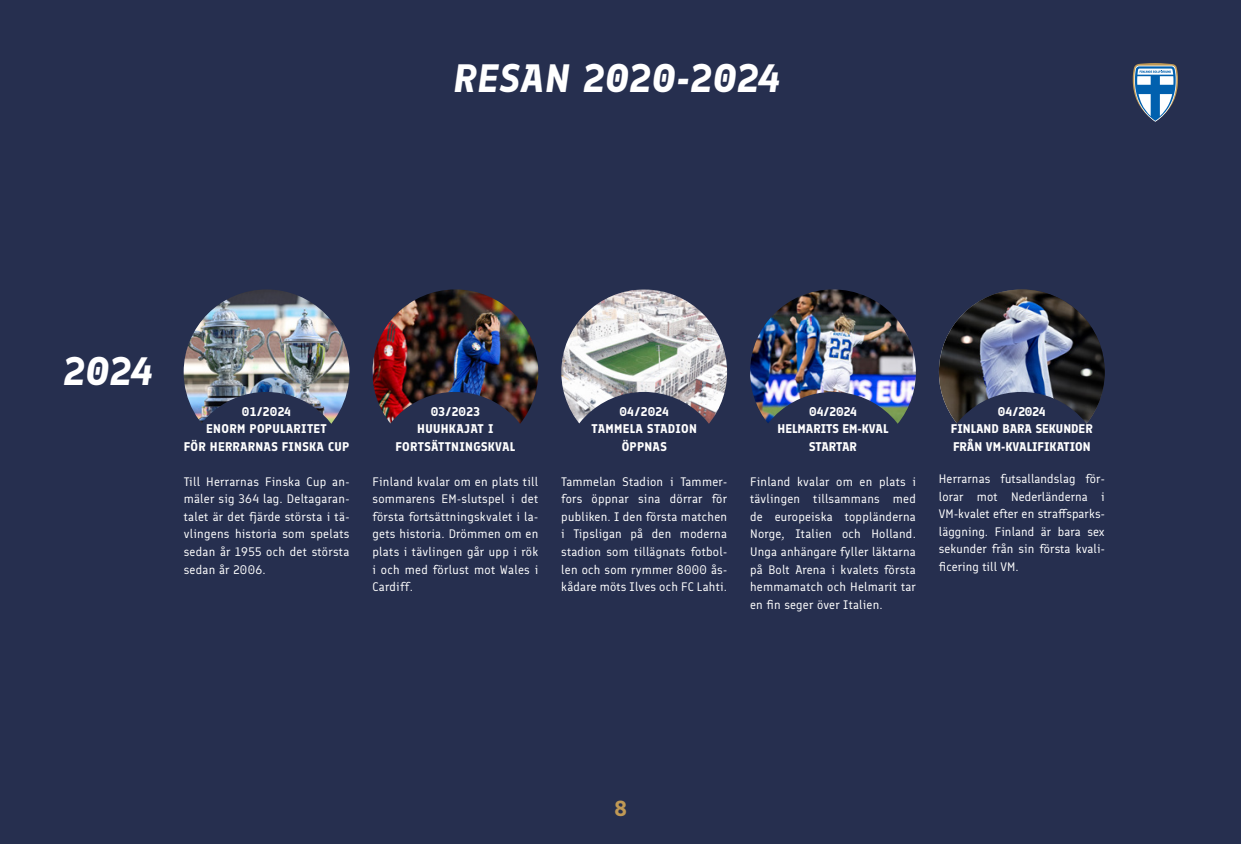
<style>
.page{position:relative;width:1241px;height:844px;background:#fff}
.page>*{position:absolute;margin:0;border:0;box-sizing:border-box;transform-origin:0 0}
.t1{font:italic 700 38.5px "Finlandica";letter-spacing:.025em;color:#fff}
.t2{font:700 21px "Finlandica";color:#c09955}
.t3{font:12.25px/17.5px "Finlandica";letter-spacing:.02em;color:#fff;text-align:justify}
.t4{font:700 12.25px "Finlandica";letter-spacing:.02em;color:#fff}
.t5{font:700 12.25px "Finlandica";color:#fff}
</style>
<div class="page">
<div style="left:0;top:0;width:36px;height:843px;background:#262f4f"></div>
<div style="left:36px;top:0;width:1204px;height:843px;background:#262f4f"></div>
<img style="left:372px;top:289px;width:166px;height:165px;border-radius:83px">
<img style="left:561px;top:289px;width:166px;height:103px">
<img style="left:750px;top:289px;width:165px;height:165px;border-radius:83px">
<svg style="left:375px;top:392px;width:161px;height:62px"></svg>
<svg style="left:563px;top:392px;width:162px;height:32px"></svg>
<svg style="left:752px;top:392px;width:162px;height:62px"></svg>
<img style="left:184px;top:290px;width:165px;height:102px">
<img style="left:186px;top:392px;width:161px;height:32px">
<img style="left:938px;top:289px;width:166px;height:165px;border-radius:83px">
<svg style="left:941px;top:392px;width:162px;height:62px"></svg>
<svg style="left:1132px;top:63px;width:45px;height:59px"></svg>
<p class="t1" style="left:453px;top:54px;width:328px">RESAN 2020-2024</p>
<p class="t1" style="left:64px;top:347px;width:90px">2024</p>
<p class="t4" style="left:242px;top:404px;width:51px">01/2024</p>
<p class="t4" style="left:206px;top:421px;width:122px">ENORM POPULARITET</p>
<p class="t4" style="left:184px;top:439px;width:167px">FÖR HERRARNAS FINSKA CUP</p>
<p class="t3" style="left:184px;top:473px;width:167px">Till Herrarnas Finska Cup an&shy;mäler sig 364 lag. Deltagaran&shy;talet är det fjärde största i tä&shy;vlingens historia som spelats sedan år 1955 och det största sedan år 2006.</p>
<p class="t4" style="left:431px;top:404px;width:51px">03/2023</p>
<p class="t4" style="left:417px;top:421px;width:78px">HUUHKAJAT I</p>
<p class="t4" style="left:395px;top:439px;width:121px">FORTSÄTTNINGSKVAL</p>
<p class="t3" style="left:372px;top:473px;width:167px">Finland kvalar om en plats till sommarens EM-slutspel i det första fortsättningskvalet i la&shy;gets historia. Drömmen om en plats i tävlingen går upp i rök i och med förlust mot Wales i Cardiff.</p>
<p class="t4" style="left:619px;top:404px;width:51px">04/2024</p>
<p class="t4" style="left:591px;top:421px;width:107px">TAMMELA STADION</p>
<p class="t4" style="left:621px;top:439px;width:47px">ÖPPNAS</p>
<p class="t3" style="left:561px;top:473px;width:167px">Tammelan Stadion i Tammer&shy;fors öppnar sina dörrar för publiken. I den första matchen i Tipsligan på den moderna stadion som tillägnats fotbol&shy;len och som rymmer 8000 ås&shy;kådare möts Ilves och FC Lahti.</p>
<p class="t4" style="left:809px;top:404px;width:49px">04/2024</p>
<p class="t5" style="left:777px;top:421px;width:112px">HELMARITS EM-KVAL</p>
<p class="t5" style="left:809px;top:439px;width:49px">STARTAR</p>
<p class="t3" style="left:750px;top:473px;width:167px">Finland kvalar om en plats i tävlingen tillsammans med de europeiska toppländerna Norge, Italien och Holland.<br>Unga anhängare fyller läktarna på Bolt Arena i kvalets första hemmamatch och Helmarit tar en fin seger över Italien.</p>
<p class="t4" style="left:997px;top:404px;width:49px">04/2024</p>
<p class="t5" style="left:950px;top:421px;width:143px">FINLAND BARA SEKUNDER</p>
<p class="t5" style="left:952px;top:439px;width:139px">FRÅN VM-KVALIFIKATION</p>
<p class="t3" style="left:938px;top:470px;width:167px">Herrarnas futsallandslag för&shy;lorar mot Nederländerna i VM-kvalet efter en straffsparks&shy;läggning. Finland är bara sex sekunder från sin första kvali&shy;ficering till VM.</p>
<p class="t2" style="left:614px;top:795px;width:14px">8</p>
</div>
